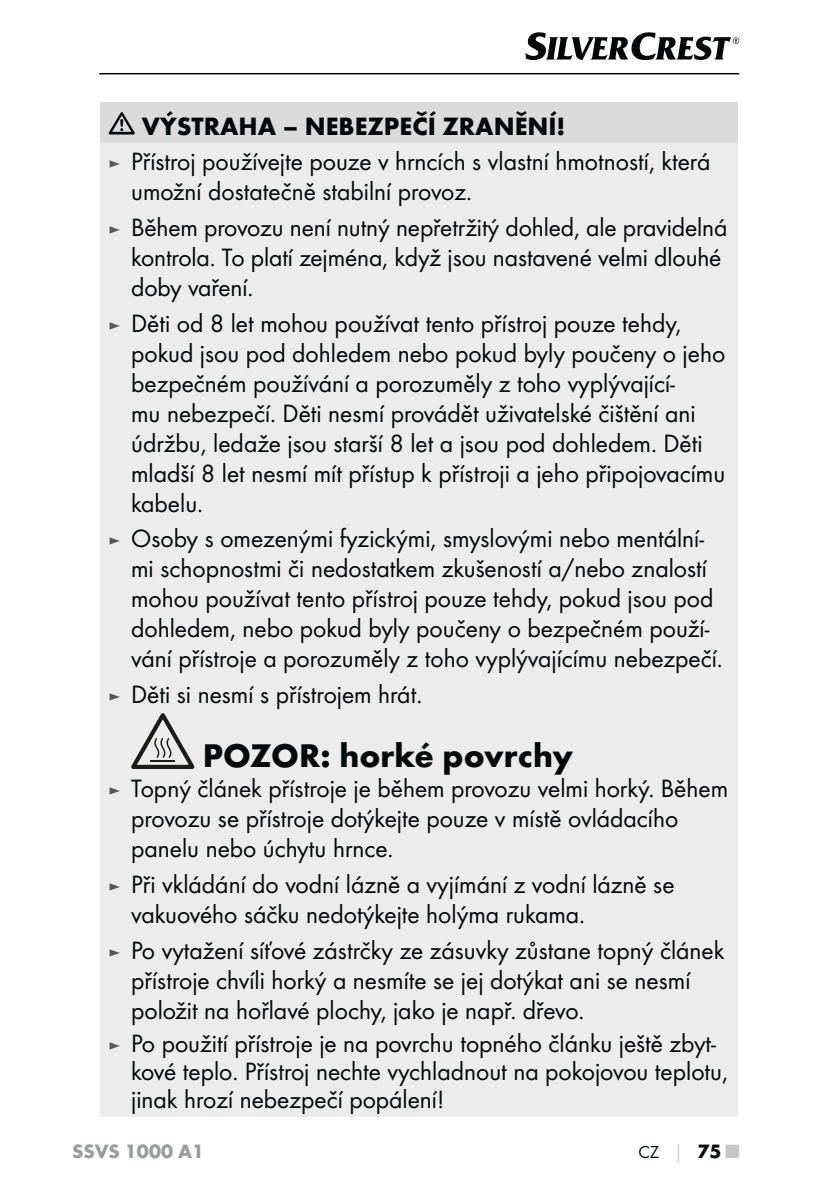
<style>
.page{position:relative;width:840px;height:1191px;background:#fff}
.page>*{position:absolute;margin:0;border:0;box-sizing:border-box;transform-origin:0 0}
.t1{font:700 34px "Futura";color:#040809}
.t2{font:26px/30px "Futura Boo";color:#040809}
.t3{font:700 26px "Futura";color:#040809}
.t4{font:700 20px "Futura";color:#9b9c9c}
.t5{font:18px "Futura Boo";color:#040809}
.s1{font-size:18px;color:#575756}
.s2{font-family:"Futura";font-weight:700;color:#c6c6c6}
.s3{font-family:"Futura";font-weight:700;font-size:20px}
.s4{font-family:"Futura";font-weight:700;font-size:20px;color:#c6c6c6}
</style>
<div class="page">
<hr style="left:99px;top:73px;width:639px;height:1px;background:#040809">
<svg style="left:525px;top:32px;width:213px;height:28px"></svg>
<div style="left:100px;top:102px;width:637px;height:41px;background:#dadbda"></div>
<div style="left:100px;top:143px;width:637px;height:973px;background:#ececec"></div>
<svg style="left:109px;top:112px;width:26px;height:22px"></svg>
<svg style="left:131px;top:713px;width:64px;height:56px"></svg>
<p class="t3" style="left:142px;top:116px;width:425px">VÝSTRAHA – NEBEZPEČÍ ZRANĚNÍ!</p>
<p class="t2" style="left:131px;top:148px;width:580px;text-indent:-23px"><span class="s1">►</span> Přístroj používejte pouze v hrncích s vlastní hmotností, která umožní dostatečně stabilní provoz.</p>
<p class="t2" style="left:131px;top:213px;width:597px;text-indent:-23px"><span class="s1">►</span> Během provozu není nutný nepřetržitý dohled, ale pravidelná kontrola. To platí zejména, když jsou nastavené velmi dlouhé doby vaření.</p>
<p class="t2" style="left:131px;top:309px;width:595px;text-indent:-23px"><span class="s1">►</span> Děti od 8 let mohou používat tento přístroj pouze tehdy, pokud jsou pod dohledem nebo pokud byly poučeny o jeho bezpečném používání a porozuměly z toho vyplývající-<br>mu nebezpečí. Děti nesmí provádět uživatelské čištění ani údržbu, ledaže jsou starší 8 let a jsou pod dohledem. Děti mladší 8 let nesmí mít přístup k přístroji a jeho připojovacímu kabelu.</p>
<p class="t2" style="left:131px;top:525px;width:593px;text-indent:-23px"><span class="s1">►</span> Osoby s omezenými fyzickými, smyslovými nebo mentální&shy;mi schopnostmi či nedostatkem zkušeností a/nebo znalostí mohou používat tento přístroj pouze tehdy, pokud jsou pod dohledem, nebo pokud byly poučeny o bezpečném použí&shy;vání přístroje a porozuměly z toho vyplývajícímu nebezpečí.</p>
<p class="t2" style="left:108px;top:680px;width:315px"><span class="s1">►</span> Děti si nesmí s přístrojem hrát.</p>
<h1 class="t1" style="left:203px;top:742px;width:371px">POZOR: horké povrchy</h1>
<p class="t2" style="left:131px;top:775px;width:598px;text-indent:-23px"><span class="s1">►</span> Topný článek přístroje je během provozu velmi horký. Během provozu se přístroje dotýkejte pouze v místě ovládacího panelu nebo úchytu hrnce.</p>
<p class="t2" style="left:131px;top:870px;width:544px;text-indent:-23px"><span class="s1">►</span> Při vkládání do vodní lázně a vyjímání z vodní lázně se vakuového sáčku nedotýkejte holýma rukama.</p>
<p class="t2" style="left:131px;top:936px;width:594px;text-indent:-23px"><span class="s1">►</span> Po vytažení síťové zástrčky ze zásuvky zůstane topný článek přístroje chvíli horký a nesmíte se jej dotýkat ani se nesmí položit na hořlavé plochy, jako je např. dřevo.</p>
<p class="t2" style="left:131px;top:1031px;width:598px;line-height:28px;text-indent:-23px"><span class="s1">►</span> Po použití přístroje je na povrchu topného článku ještě zbyt&shy;kové teplo. Přístroj nechte vychladnout na pokojovou teplotu, jinak hrozí nebezpečí popálení!</p>
<p class="t4" style="left:72px;top:1143px;width:134px">SSVS 1000 A1</p>
<p class="t5" style="left:638px;top:1143px;width:102px">CZ <span class="s2">│</span> <span class="s3">75</span> <span class="s4">■</span></p>
</div>
